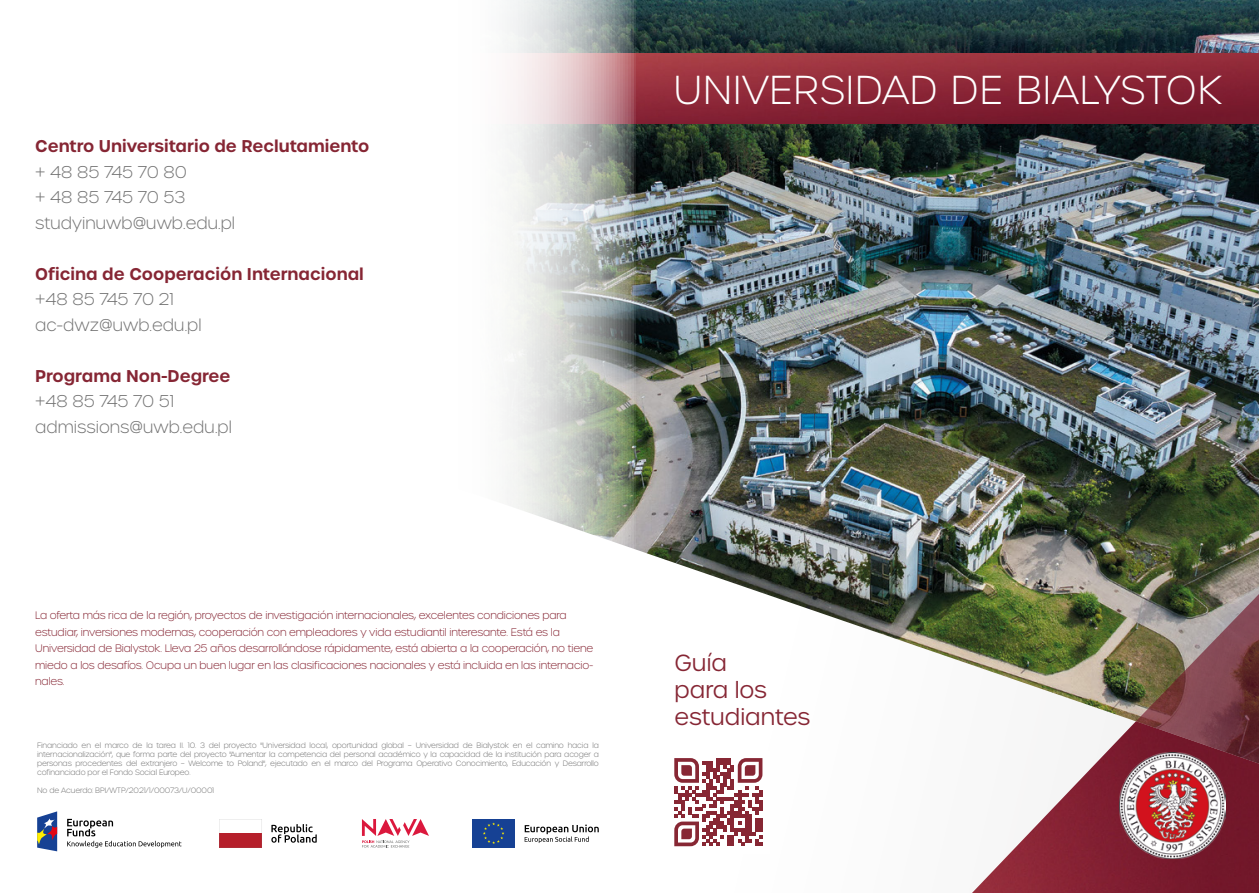
<style>
.page{position:relative;width:1259px;height:893px;background:#fff}
.page>*{position:absolute;margin:0;border:0;box-sizing:border-box;transform-origin:0 0}
.t1{font:200 39px "Urbane";letter-spacing:.025em;color:#fff}
.t2{font:300 22.5px/27px "Urbane";color:#862634}
.t3{font:200 16.5px/25.5px "Urbane";color:#727272}
.t4{font:600 16.5px "Urbane";color:#862634}
.t5{font:200 10.5px/16.5px "Urbane";letter-spacing:-.015em;color:#862634}
.t6{font:200 7.5px/9px "Urbane";letter-spacing:-.015em;color:#727272;text-align:justify}
</style>
<div class="page">
<img style="left:55px;top:0;width:1204px;height:893px">
<svg style="left:219px;top:819px;width:43px;height:29px"></svg>
<svg style="left:271px;top:824px;width:46px;height:19px"></svg>
<svg style="left:37px;top:811px;width:20px;height:40px"></svg>
<svg style="left:67px;top:819px;width:114px;height:29px"></svg>
<svg style="left:362px;top:819px;width:67px;height:29px"></svg>
<div style="left:472px;top:819px;width:43px;height:29px;background:#164194"></div>
<svg style="left:483px;top:822px;width:21px;height:22px"></svg>
<svg style="left:524px;top:824px;width:75px;height:19px"></svg>
<h3 class="t4" style="left:35px;top:135px;width:336px">Centro Universitario de Reclutamiento</h3>
<h3 class="t3" style="left:35px;top:159px;width:201px">+ 48 85 745 70 80<br>+ 48 85 745 70 53 studyinuwb@uwb.edu.pl</h3>
<h3 class="t4" style="left:35px;top:263px;width:330px">Oficina de Cooperación Internacional</h3>
<h3 class="t3" style="left:35px;top:287px;width:168px">+48 85 745 70 21 ac-dwz@uwb.edu.pl</h3>
<h3 class="t4" style="left:35px;top:365px;width:197px">Programa Non-Degree</h3>
<h3 class="t3" style="left:35px;top:389px;width:198px">+48 85 745 70 51 admissions@uwb.edu.pl</h3>
<p class="t5" style="left:35px;top:607px;width:560px">La oferta más rica de la región, proyectos de investigación internacionales, excelentes condiciones para estudiar, inversiones modernas, cooperación con empleadores y vida estudiantil interesante. Está es la Universidad de Bialystok. Lleva 25 años desarrollándose rápidamente, está abierta a la cooperación, no tiene miedo a los desafíos. Ocupa un buen lugar en las clasificaciones nacionales y está incluida en las internacio&shy;nales.</p>
<p class="t6" style="left:37px;top:741px;width:563px">Financiado en el marco de la tarea II. 10. 3 del proyecto "Universidad local, oportunidad global – Universidad de Bialystok en el camino hacia la internacionalización", que forma parte del proyecto "Aumentar la competencia del personal académico y la capacidad de la institución para acoger a personas procedentes del extranjero – Welcome to Poland", ejecutado en el marco del Programa Operativo Conocimiento, Educación y Desarrollo cofinanciado por el Fondo Social Europeo.</p>
<p class="t6" style="left:37px;top:786px;width:179px">No de Acuerdo: BPI/WTP/2021/1/00073/U/00001</p>
<h1 class="t1" style="left:674px;top:65px;width:549px">UNIVERSIDAD DE BIALYSTOK</h1>
<h2 class="t2" style="left:674px;top:649px;width:137px">Guía<br>para los estudiantes</h2>
</div>
